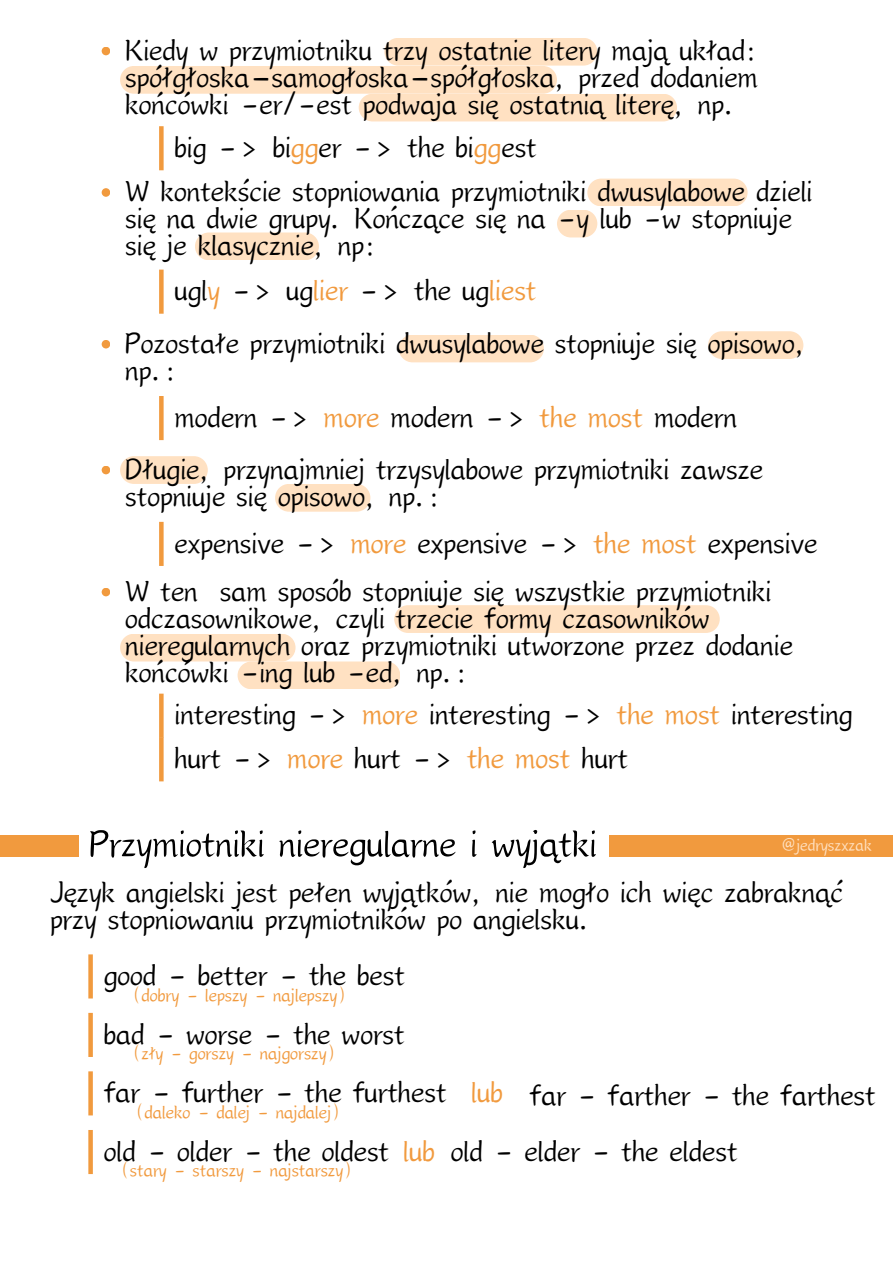
<style>
.page{position:relative;width:893px;height:1264px;background:#fff}
.page>*{position:absolute;margin:0;border:0;box-sizing:border-box;transform-origin:0 0}
.t1{font:56.55px "Canva Qinfu Calligraphy";color:#000}
.t2{font:44.55px "Canva Qinfu Calligraphy";color:#000}
.t3{font:44.55px "Canva Qinfu Calligraphy";color:#f19a3e}
.t4{font:27.75px "Canva Qinfu Calligraphy";color:#f19a3e}
.t5{font:25.35px "Canva Qinfu Calligraphy";color:#ffe1c2}
.s1{color:#f19a3e}
</style>
<div class="page">
<div style="left:102px;top:47px;width:8px;height:8px;background:#f19a3e;border-radius:50%"></div>
<div style="left:120px;top:456px;width:88px;height:28px;background:#ffe1c2;border-radius:14px"></div>
<div style="left:384px;top:38px;width:213px;height:28px;background:#ffe1c2;border-radius:14px"></div>
<div style="left:358px;top:94px;width:319px;height:27px;background:#ffe1c2;border-radius:14px"></div>
<div style="left:120px;top:66px;width:437px;height:28px;background:#ffe1c2;border-radius:14px"></div>
<div style="left:159px;top:126px;width:5px;height:44px;background:#f19a3e"></div>
<div style="left:102px;top:188px;width:8px;height:9px;background:#f19a3e;border-radius:50%"></div>
<div style="left:587px;top:179px;width:160px;height:27px;background:#ffe1c2;border-radius:14px"></div>
<div style="left:557px;top:210px;width:40px;height:27px;background:#ffe1c2;border-radius:14px"></div>
<div style="left:195px;top:232px;width:124px;height:28px;background:#ffe1c2;border-radius:14px"></div>
<div style="left:159px;top:269px;width:5px;height:45px;background:#f19a3e"></div>
<div style="left:102px;top:340px;width:8px;height:8px;background:#f19a3e;border-radius:50%"></div>
<div style="left:708px;top:331px;width:95px;height:28px;background:#ffe1c2;border-radius:14px"></div>
<div style="left:398px;top:334px;width:146px;height:28px;background:#ffe1c2;border-radius:14px"></div>
<div style="left:159px;top:396px;width:5px;height:44px;background:#f19a3e"></div>
<div style="left:102px;top:466px;width:8px;height:8px;background:#f19a3e;border-radius:50%"></div>
<div style="left:275px;top:484px;width:95px;height:27px;background:#ffe1c2;border-radius:14px"></div>
<div style="left:159px;top:522px;width:5px;height:44px;background:#f19a3e"></div>
<div style="left:102px;top:587px;width:8px;height:9px;background:#f19a3e;border-radius:50%"></div>
<div style="left:394px;top:605px;width:325px;height:28px;background:#ffe1c2;border-radius:14px"></div>
<div style="left:120px;top:633px;width:175px;height:28px;background:#ffe1c2;border-radius:14px"></div>
<div style="left:237px;top:661px;width:163px;height:28px;background:#ffe1c2;border-radius:14px"></div>
<div style="left:159px;top:693px;width:5px;height:44px;background:#f19a3e"></div>
<div style="left:159px;top:737px;width:5px;height:44px;background:#f19a3e"></div>
<div style="left:0;top:835px;width:79px;height:21px;background:#f19a3e"></div>
<div style="left:608px;top:835px;width:284px;height:21px;background:#f19a3e"></div>
<div style="left:88px;top:954px;width:5px;height:44px;background:#f19a3e"></div>
<div style="left:88px;top:1012px;width:5px;height:44px;background:#f19a3e"></div>
<div style="left:88px;top:1071px;width:5px;height:44px;background:#f19a3e"></div>
<div style="left:88px;top:1129px;width:5px;height:44px;background:#f19a3e"></div>
<p class="t2" style="left:125px;top:30px;width:638px">Kiedy w przymiotniku trzy ostatnie litery mają układ:</p>
<p class="t2" style="left:125px;top:57px;width:634px">spółgłoska–samogłoska–spółgłoska, przed dodaniem</p>
<p class="t2" style="left:125px;top:84px;width:613px">końcówki -er/-est podwaja się ostatnią literę, np.</p>
<p class="t2" style="left:174px;top:127px;width:364px">big -&gt; bi<span class="s1">gg</span>er -&gt; the bi<span class="s1">gg</span>est</p>
<p class="t2" style="left:125px;top:172px;width:688px">W kontekście stopniowania przymiotniki dwusylabowe dzieli</p>
<p class="t2" style="left:125px;top:199px;width:668px">się na dwie grupy. Kończące się na -y lub -w stopniuje</p>
<p class="t2" style="left:125px;top:226px;width:257px">się je klasycznie, np:</p>
<p class="t2" style="left:174px;top:270px;width:363px">ugl<span class="s1">y</span> -&gt; ug<span class="s1">lier</span> -&gt; the ug<span class="s1">liest</span></p>
<p class="t2" style="left:125px;top:323px;width:684px">Pozostałe przymiotniki dwusylabowe stopniuje się opisowo,</p>
<p class="t2" style="left:125px;top:350px;width:57px">np.:</p>
<p class="t2" style="left:174px;top:397px;width:564px">modern -&gt; <span class="s1">more</span> modern -&gt; <span class="s1">the most</span> modern</p>
<p class="t2" style="left:125px;top:449px;width:639px">Długie, przynajmniej trzysylabowe przymiotniki zawsze</p>
<p class="t2" style="left:125px;top:476px;width:321px">stopniuje się opisowo, np.:</p>
<p class="t2" style="left:174px;top:523px;width:644px">expensive -&gt; <span class="s1">more</span> expensive -&gt; <span class="s1">the most</span> expensive</p>
<p class="t2" style="left:125px;top:571px;width:647px">W ten sam sposób stopniuje się wszystkie przymiotniki</p>
<p class="t2" style="left:125px;top:598px;width:586px">odczasownikowe, czyli trzecie formy czasowników</p>
<p class="t2" style="left:125px;top:625px;width:669px">nieregularnych oraz przymiotniki utworzone przez dodanie</p>
<p class="t2" style="left:125px;top:652px;width:348px">końcówki -ing lub -ed, np.:</p>
<p class="t2" style="left:174px;top:694px;width:679px">interesting -&gt; <span class="s1">more</span> interesting -&gt; <span class="s1">the most</span> interesting</p>
<p class="t2" style="left:174px;top:738px;width:455px">hurt -&gt; <span class="s1">more</span> hurt -&gt; <span class="s1">the most</span> hurt</p>
<p class="t1" style="left:89px;top:818px;width:509px">Przymiotniki nieregularne i wyjątki</p>
<p class="t2" style="left:50px;top:872px;width:794px">Język angielski jest pełen wyjątków, nie mogło ich więc zabraknąć</p>
<p class="t5" style="left:781px;top:833px;width:92px">@jedryszxzak</p>
<p class="t2" style="left:50px;top:899px;width:543px">przy stopniowaniu przymiotników po angielsku.</p>
<p class="t2" style="left:104px;top:955px;width:303px">good - better - the best</p>
<p class="t4" style="left:132px;top:982px;width:217px">(dobry - lepszy - najlepszy)</p>
<p class="t2" style="left:104px;top:1013px;width:302px">bad - worse - the worst</p>
<p class="t4" style="left:132px;top:1041px;width:206px">(zły - gorszy - najgorszy)</p>
<p class="t2" style="left:104px;top:1072px;width:344px">far - further - the furthest</p>
<p class="t4" style="left:135px;top:1099px;width:208px">(daleko - dalej - najdalej)</p>
<p class="t3" style="left:471px;top:1072px;width:33px">lub</p>
<p class="t2" style="left:529px;top:1075px;width:348px">far - farther - the farthest</p>
<p class="t2" style="left:104px;top:1130px;width:635px">old - older - the oldest <span class="s1">lub</span> old - elder - the eldest</p>
<p class="t4" style="left:120px;top:1158px;width:234px">(stary - starszy - najstarszy)</p>
</div>
